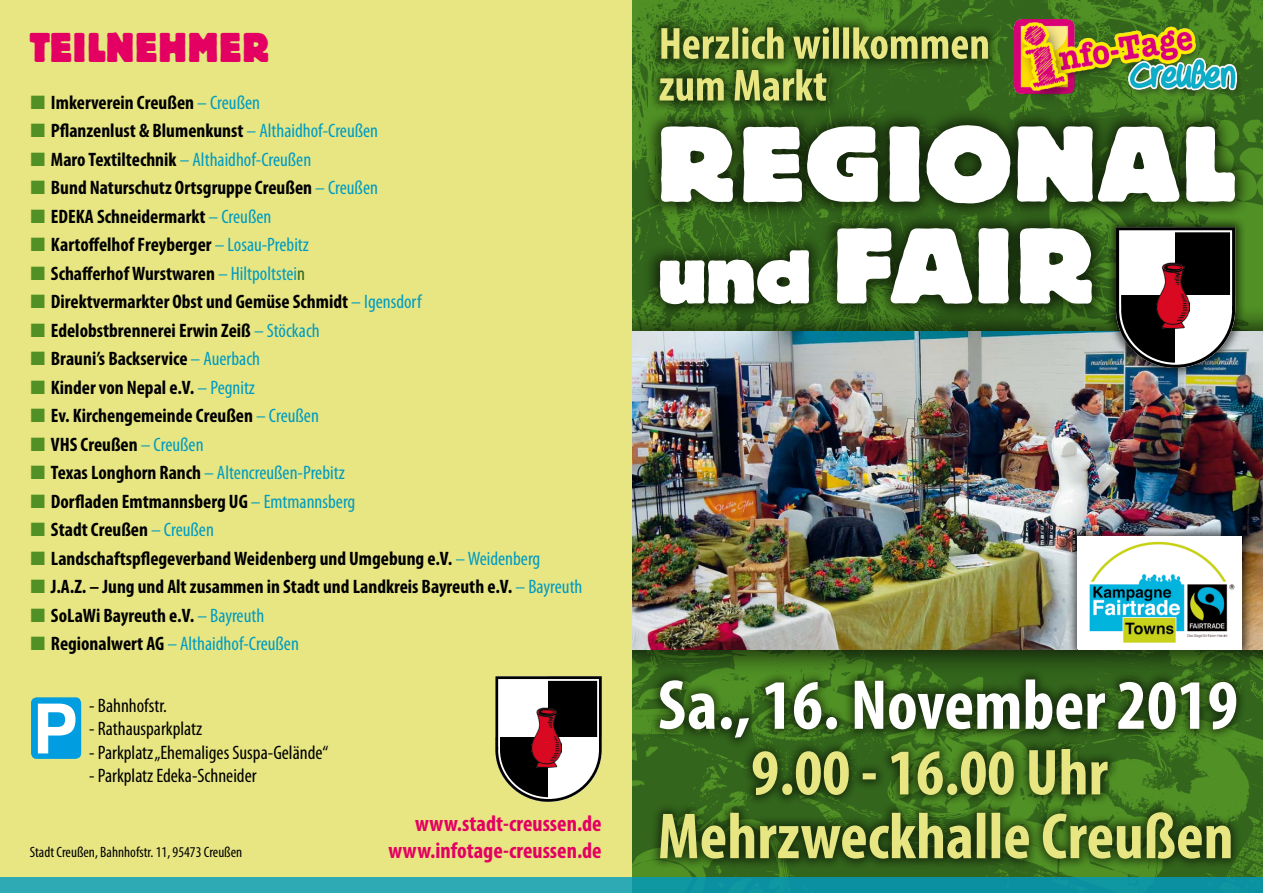
<style>
.page{position:relative;width:1263px;height:893px;background:#fff}
.page>*{position:absolute;margin:0;border:0;box-sizing:border-box;transform-origin:0 0}
.t1{font:800 41.4px "Block BE";letter-spacing:.04em;color:#e30062;scale:.87 1}
.t2{font:700 condensed 22.5px "Myriad Pro";color:#e30062}
.t3{font:700 condensed 19.5px "Myriad Pro";color:#000}
.t4{font:condensed 19.5px "Myriad Pro";color:#009bc2}
.t5{font:condensed 19.5px "Myriad Pro";color:#000}
.t6{font:condensed 15px "Myriad Pro";color:#000}
.s1{font-family:"European Pi Three";font-weight:400;font-stretch:normal;color:#509025}
.s2{font-weight:400;color:#009bc2}
.s3{font-family:"European Pi Three";font-stretch:normal;color:#509025}
.s4{font-weight:700;color:#000}
.s5{font-weight:400;color:#33651c}
</style>
<div class="page">
<img style="left:631px;top:0;width:632px;height:305px">
<img style="left:631px;top:677px;width:632px;height:200px">
<div style="left:604px;top:305px;width:659px;height:372px;background:#000;opacity:.6"></div>
<img style="left:631px;top:332px;width:632px;height:317px">
<div style="left:1065px;top:525px;width:188px;height:124px;background:#000;opacity:.6"></div>
<div style="left:1077px;top:536px;width:165px;height:113px;background:#fff"></div>
<img style="left:1089px;top:541px;width:146px;height:102px">
<div style="left:649px;top:58px;width:189px;height:54px;background:#000;opacity:.5"></div>
<svg style="left:660px;top:70px;width:166px;height:31px;background:#819546"></svg>
<div style="left:650px;top:16px;width:349px;height:54px;background:#000;opacity:.5"></div>
<svg style="left:661px;top:27px;width:327px;height:32px;background:#7e9145"></svg>
<div style="left:649px;top:801px;width:593px;height:69px;background:#000;opacity:.5"></div>
<svg style="left:660px;top:812px;width:571px;height:47px;background:#7e9445"></svg>
<div style="left:742px;top:737px;width:377px;height:69px;background:#000;opacity:.5"></div>
<svg style="left:753px;top:749px;width:354px;height:46px;background:#778f41"></svg>
<div style="left:649px;top:668px;width:598px;height:81px;background:#000;opacity:.5"></div>
<svg style="left:660px;top:679px;width:576px;height:59px"></svg>
<div style="left:643px;top:211px;width:466px;height:110px;background:#000;opacity:.6"></div>
<svg style="left:660px;top:228px;width:432px;height:76px"></svg>
<div style="left:644px;top:109px;width:608px;height:111px;background:#000;opacity:.6"></div>
<svg style="left:661px;top:125px;width:574px;height:78px"></svg>
<div style="left:1104px;top:216px;width:142px;height:163px;background:#000;opacity:.6"></div>
<svg style="left:1116px;top:227px;width:119px;height:141px"></svg>
<img style="left:1156px;top:262px;width:34px;height:67px">
<div style="left:0;top:0;width:631px;height:893px;background:#e7e682"></div>
<svg style="left:0;top:877px;width:1263px;height:16px;background:#1c9eaa"></svg>
<svg style="left:495px;top:676px;width:107px;height:126px;background:#86867b"></svg>
<img style="left:532px;top:707px;width:29px;height:60px">
<div style="left:31px;top:697px;width:50px;height:62px;background:#009ee0;border-radius:6px"></div>
<svg style="left:38px;top:704px;width:37px;height:49px"></svg>
<img style="left:1015px;top:19px;width:227px;height:89px">
<p class="t1" style="left:30px;top:25px;width:277px">TEILNEHMER</p>
<p class="t3" style="left:30px;top:90px;width:232px"><span class="s1">L</span> Imkerverein Creußen <span class="s2">– Creußen</span></p>
<p class="t3" style="left:30px;top:119px;width:350px"><span class="s1">L</span> Pflanzenlust &amp; Blumenkunst <span class="s2">– Althaidhof-Creußen</span></p>
<p class="t4" style="left:30px;top:148px;width:283px"><span class="s3">L</span> <span class="s4">Maro Textiltechnik</span> – Althaidhof-Creußen</p>
<p class="t3" style="left:30px;top:176px;width:350px"><span class="s1">L</span> Bund Naturschutz Ortsgruppe Creußen <span class="s2">– Creußen</span></p>
<p class="t3" style="left:30px;top:204px;width:243px"><span class="s1">L</span> EDEKA Schneidermarkt <span class="s2">– Creußen</span></p>
<p class="t3" style="left:30px;top:233px;width:281px"><span class="s1">L</span> Kartoffelhof Freyberger <span class="s2">– Losau-Prebitz</span></p>
<p class="t3" style="left:30px;top:261px;width:277px"><span class="s1">L</span> Schafferhof Wurstwaren <span class="s2">– Hiltpoltstei</span><span class="s5">n</span></p>
<p class="t3" style="left:30px;top:290px;width:393px"><span class="s1">L</span> Direktvermarkter Obst und Gemüse Schmidt <span class="s2">– Igensdorf</span></p>
<p class="t3" style="left:30px;top:318px;width:292px"><span class="s1">L</span> Edelobstbrennerei Erwin Zeiß <span class="s2">– Stöckach</span></p>
<p class="t3" style="left:30px;top:347px;width:232px"><span class="s1">L</span> Brauni’s Backservice <span class="s2">– Auerbach</span></p>
<p class="t3" style="left:30px;top:375px;width:227px"><span class="s1">L</span> Kinder von Nepal e.V. <span class="s2">– Pegnitz</span></p>
<p class="t3" style="left:30px;top:404px;width:291px"><span class="s1">L</span> Ev. Kirchengemeinde Creußen <span class="s2">– Creußen</span></p>
<p class="t3" style="left:30px;top:432px;width:175px"><span class="s1">L</span> VHS Creußen <span class="s2">– Creußen</span></p>
<p class="t4" style="left:30px;top:461px;width:316px"><span class="s3">L</span> <span class="s4">Texas Longhorn Ranch</span> – Altencreußen-Prebitz</p>
<p class="t3" style="left:30px;top:489px;width:327px"><span class="s1">L</span> Dorfladen Emtmannsberg UG <span class="s2">– Emtmannsberg</span></p>
<p class="t3" style="left:30px;top:518px;width:186px"><span class="s1">L</span> Stadt Creußen <span class="s2">– Creußen</span></p>
<p class="t3" style="left:30px;top:546px;width:512px"><span class="s1">L</span> Landschaftspflegeverband Weidenberg und Umgebung e.V. <span class="s2">– Weidenberg</span></p>
<p class="t3" style="left:30px;top:575px;width:554px"><span class="s1">L</span> J.A.Z. – Jung und Alt zusammen in Stadt und Landkreis Bayreuth e.V. <span class="s2">– Bayreuth</span></p>
<p class="t3" style="left:30px;top:603px;width:236px"><span class="s1">L</span> SoLaWi Bayreuth e.V. <span class="s2">– Bayreuth</span></p>
<p class="t4" style="left:30px;top:632px;width:271px"><span class="s3">L</span> <span class="s4">Regionalwert AG</span> – Althaidhof-Creußen</p>
<p class="t5" style="left:89px;top:694px;width:79px">- Bahnhofstr.</p>
<p class="t5" style="left:89px;top:717px;width:114px">- Rathausparkplatz</p>
<p class="t5" style="left:89px;top:740px;width:241px">- Parkplatz „Ehemaliges Suspa-Gelände“</p>
<p class="t5" style="left:89px;top:764px;width:169px">- Parkplatz Edeka-Schneider</p>
<p class="t6" style="left:30px;top:843px;width:214px">Stadt Creußen, Bahnhofstr. 11, 95473 Creußen</p>
<p class="t2" style="left:415px;top:809px;width:188px">www.stadt-creussen.de</p>
<p class="t2" style="left:388px;top:836px;width:215px">www.infotage-creussen.de</p>
</div>
